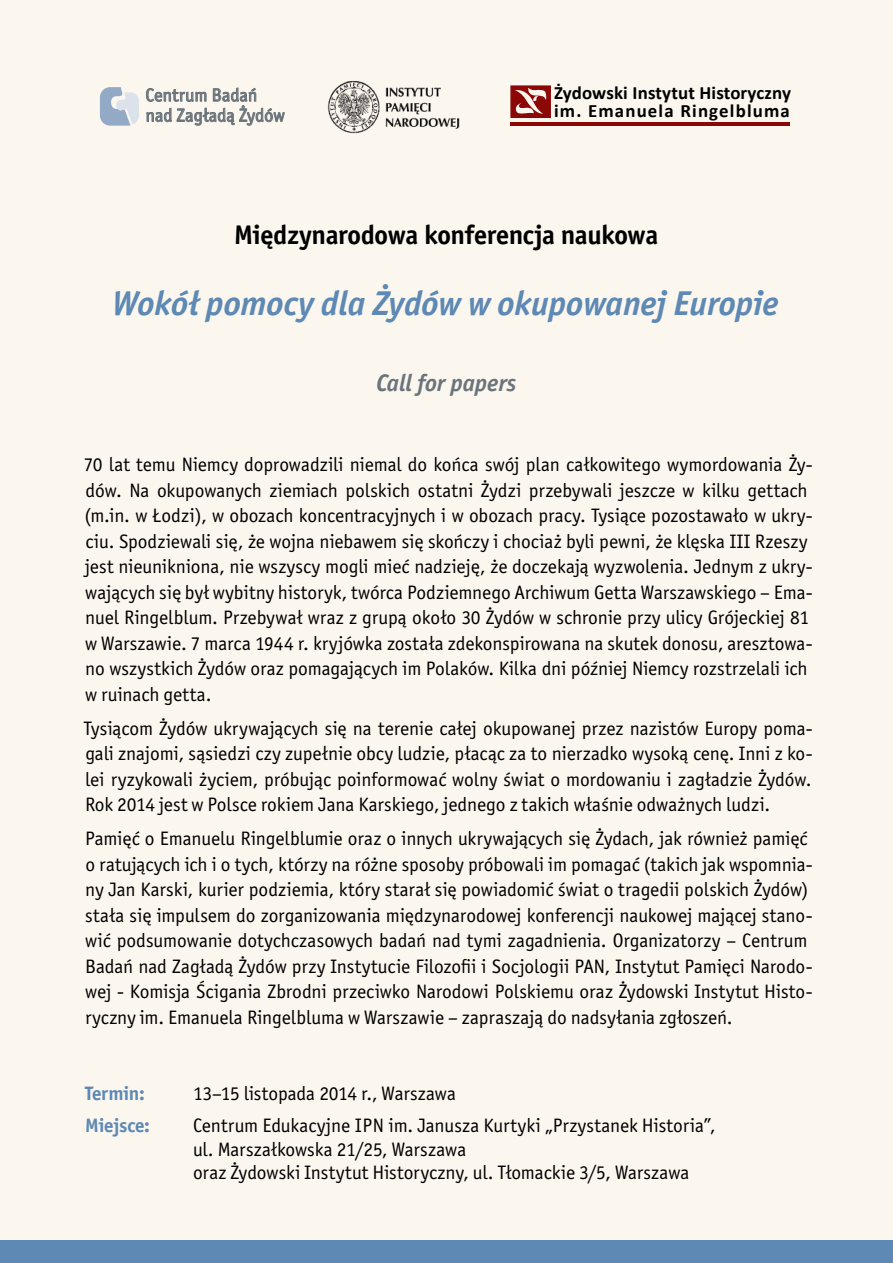
<style>
.page{position:relative;width:893px;height:1263px;background:#fff}
.page>*{position:absolute;margin:0;border:0;box-sizing:border-box;transform-origin:0 0}
.t1{font:italic 700 34.5px "Officina Sans Itc TOT";letter-spacing:-.01em;color:#5d89b4}
.t2{font:700 27px "Officina Sans Itc TOT";letter-spacing:-.01em;color:#000}
.t3{font:italic 700 24px "Officina Sans Itc TOT";letter-spacing:-.005em;color:#6a747b}
.t4{font:19.5px/25.5px "Officina Sans Itc TOT";color:#000}
.t5{font:700 19.5px "Officina Sans Itc TOT";letter-spacing:-.01em;color:#5d89b4}
.t6{font:700 18.9px/17.9px "Calibri";letter-spacing:.01em;color:#000}
.t7{font:18.3px/20.2px "Officina Sans Itc TOT";letter-spacing:.005em;color:#6a747b}
</style>
<div class="page">
<div style="left:0;top:0;width:893px;height:1240px;background:#fbf6ee"></div>
<div style="left:0;top:1240px;width:893px;height:23px;background:#5d89b4"></div>
<svg style="left:510px;top:85px;width:41px;height:33px"></svg>
<hr style="left:511px;top:122px;width:279px;height:4px;background:#8b0807">
<img style="left:322px;top:76px;width:142px;height:60px">
<svg style="left:100px;top:87px;width:39px;height:39px;background:#becad8"></svg>
<svg style="left:146px;top:88px;width:139px;height:38px;background:#d4d3cf"></svg>
<p class="t7" style="left:146px;top:85px;width:141px">Centrum Badań nad Zagładą Żydów</p>
<p class="t6" style="left:554px;top:84px;width:238px">Żydowski Instytut Historyczny im. Emanuela Ringelbluma</p>
<h2 class="t2" style="left:234px;top:218px;width:426px">Międzynarodowa konferencja naukowa</h2>
<h1 class="t1" style="left:113px;top:282px;width:667px">Wokół pomocy dla Żydów w okupowanej Europie</h1>
<p class="t3" style="left:376px;top:368px;width:142px">Call for papers</p>
<p class="t4" style="left:84px;top:452px;width:730px">70 lat temu Niemcy doprowadzili niemal do końca swój plan całkowitego wymordowania Ży&shy;dów. Na okupowanych ziemiach polskich ostatni Żydzi przebywali jeszcze w kilku gettach (m.in. w Łodzi), w obozach koncentracyjnych i w obozach pracy. Tysiące pozostawało w ukry&shy;ciu. Spodziewali się, że wojna niebawem się skończy i chociaż byli pewni, że klęska III Rzeszy jest nieunikniona, nie wszyscy mogli mieć nadzieję, że doczekają wyzwolenia. Jednym z ukry&shy;wających się był wybitny historyk, twórca Podziemnego Archiwum Getta Warszawskiego – Ema&shy;nuel Ringelblum. Przebywał wraz z grupą około 30 Żydów w schronie przy ulicy Grójeckiej 81 w Warszawie. 7 marca 1944 r. kryjówka została zdekonspirowana na skutek donosu, aresztowa&shy;no wszystkich Żydów oraz pomagających im Polaków. Kilka dni później Niemcy rozstrzelali ich w ruinach getta.</p>
<p class="t4" style="left:84px;top:715px;width:730px;text-align:justify">Tysiącom Żydów ukrywających się na terenie całej okupowanej przez nazistów Europy poma&shy;gali znajomi, sąsiedzi czy zupełnie obcy ludzie, płacąc za to nierzadko wysoką cenę. Inni z ko&shy;lei ryzykowali życiem, próbując poinformować wolny świat o mordowaniu i zagładzie Żydów.<br>Rok 2014 jest w Polsce rokiem Jana Karskiego, jednego z takich właśnie odważnych ludzi.</p>
<p class="t4" style="left:85px;top:826px;width:729px">Pamięć o Emanuelu Ringelblumie oraz o innych ukrywających się Żydach, jak również pamięć o ratujących ich i o tych, którzy na różne sposoby próbowali im pomagać (takich jak wspomnia&shy;ny Jan Karski, kurier podziemia, który starał się powiadomić świat o tragedii polskich Żydów) stała się impulsem do zorganizowania międzynarodowej konferencji naukowej mającej stano&shy;wić podsumowanie dotychczasowych badań nad tymi zagadnienia. Organizatorzy – Centrum Badań nad Zagładą Żydów przy Instytucie Filozofii i Socjologii PAN, Instytut Pamięci Narodo&shy;wej - Komisja Ścigania Zbrodni przeciwko Narodowi Polskiemu oraz Żydowski Instytut Histo&shy;ryczny im. Emanuela Ringelbluma w Warszawie – zapraszają do nadsyłania zgłoszeń.</p>
<p class="t5" style="left:85px;top:1081px;width:61px">Termin:</p>
<p class="t4" style="left:193px;top:1081px;width:265px">13–15 listopada 2014 r., Warszawa</p>
<p class="t5" style="left:85px;top:1113px;width:66px">Miejsce:</p>
<p class="t4" style="left:193px;top:1114px;width:524px;line-height:23.4px">Centrum Edukacyjne IPN im. Janusza Kurtyki „Przystanek Historia”, ul. Marszałkowska 21/25, Warszawa<br>oraz Żydowski Instytut Historyczny, ul. Tłomackie 3/5, Warszawa</p>
</div>
